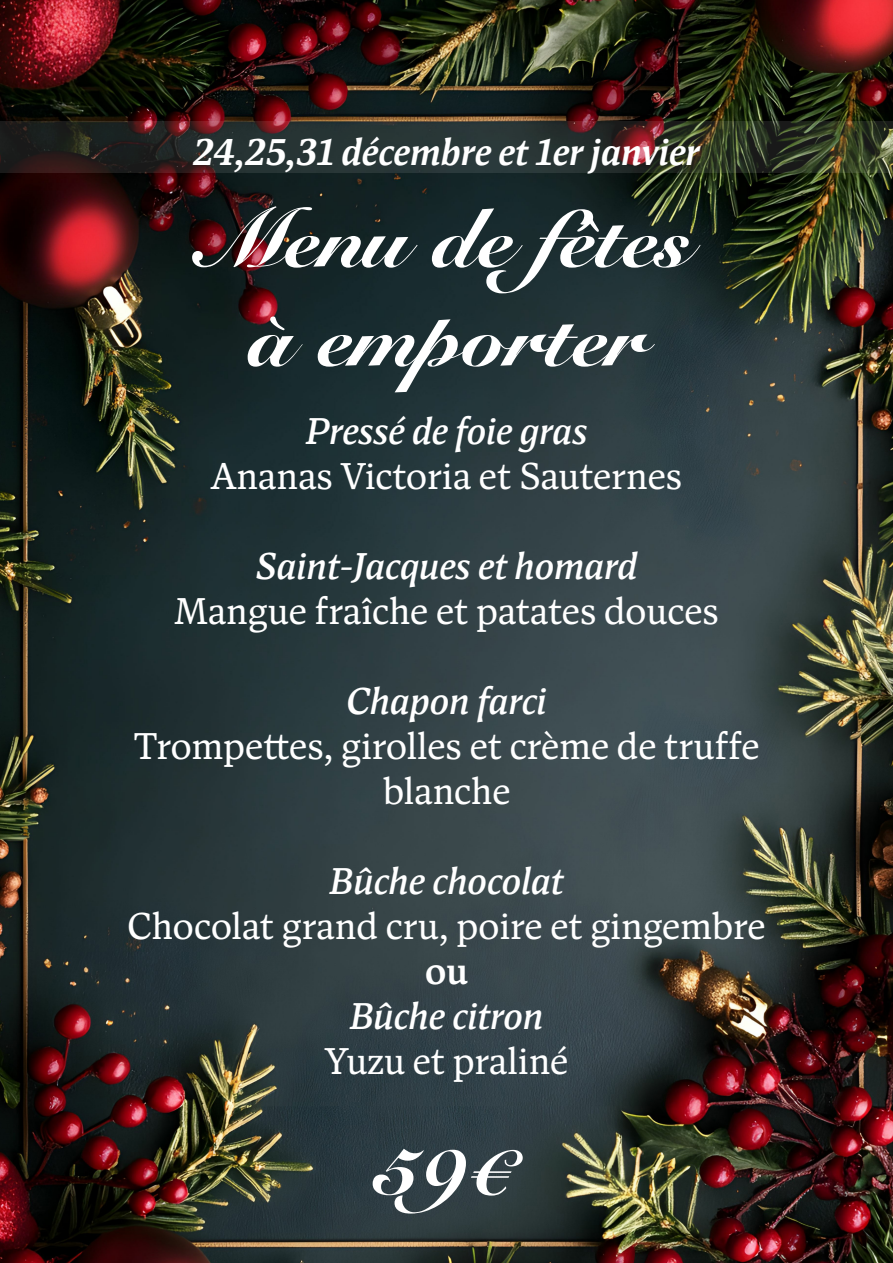
<style>
.page{position:relative;width:893px;height:1263px;background:#fff}
.page>*{position:absolute;margin:0;border:0;box-sizing:border-box;transform-origin:0 0}
.t1{font:900 82.5px "Snell Roundhand";color:#fff}
.t2{font:37.5px/45px "Antonia H3";color:#fff;text-align:center}
.t3{font:italic 500 37.5px "Antonia H3";color:#fff}
.t4{font:italic 600 37.5px "Antonia H3";color:#fff}
.t5{font:600 37.5px "Antonia H3";color:#fff}
</style>
<div class="page">
<img style="left:0;top:0;width:893px;height:1263px">
<svg style="left:0;top:121px;width:893px;height:51px;background:#31312b"></svg>
<p class="t4" style="left:193px;top:129px;width:508px">24,25,31 décembre et 1er janvier</p>
<p class="t1" style="left:202px;top:190px;width:490px">Menu de fêtes</p>
<p class="t1" style="left:247px;top:289px;width:399px">à emporter</p>
<p class="t3" style="left:306px;top:409px;width:283px">Pressé de foie gras</p>
<p class="t2" style="left:211px;top:454px;width:473px">Ananas Victoria et Sauternes</p>
<p class="t3" style="left:256px;top:544px;width:383px">Saint-Jacques et homard</p>
<p class="t2" style="left:174px;top:589px;width:546px">Mangue fraîche et patates douces</p>
<p class="t3" style="left:346px;top:679px;width:202px">Chapon farci</p>
<p class="t2" style="left:134px;top:724px;width:627px">Trompettes, girolles et crème de truffe blanche</p>
<p class="t3" style="left:330px;top:859px;width:235px">Bûche chocolat</p>
<p class="t2" style="left:128px;top:904px;width:639px">Chocolat grand cru, poire et gingembre</p>
<p class="t5" style="left:425px;top:948px;width:44px">ou</p>
<p class="t3" style="left:350px;top:994px;width:195px">Bûche citron</p>
<p class="t2" style="left:325px;top:1039px;width:245px">Yuzu et praliné</p>
<p class="t1" style="left:373px;top:1117px;width:148px">59€</p>
</div>
